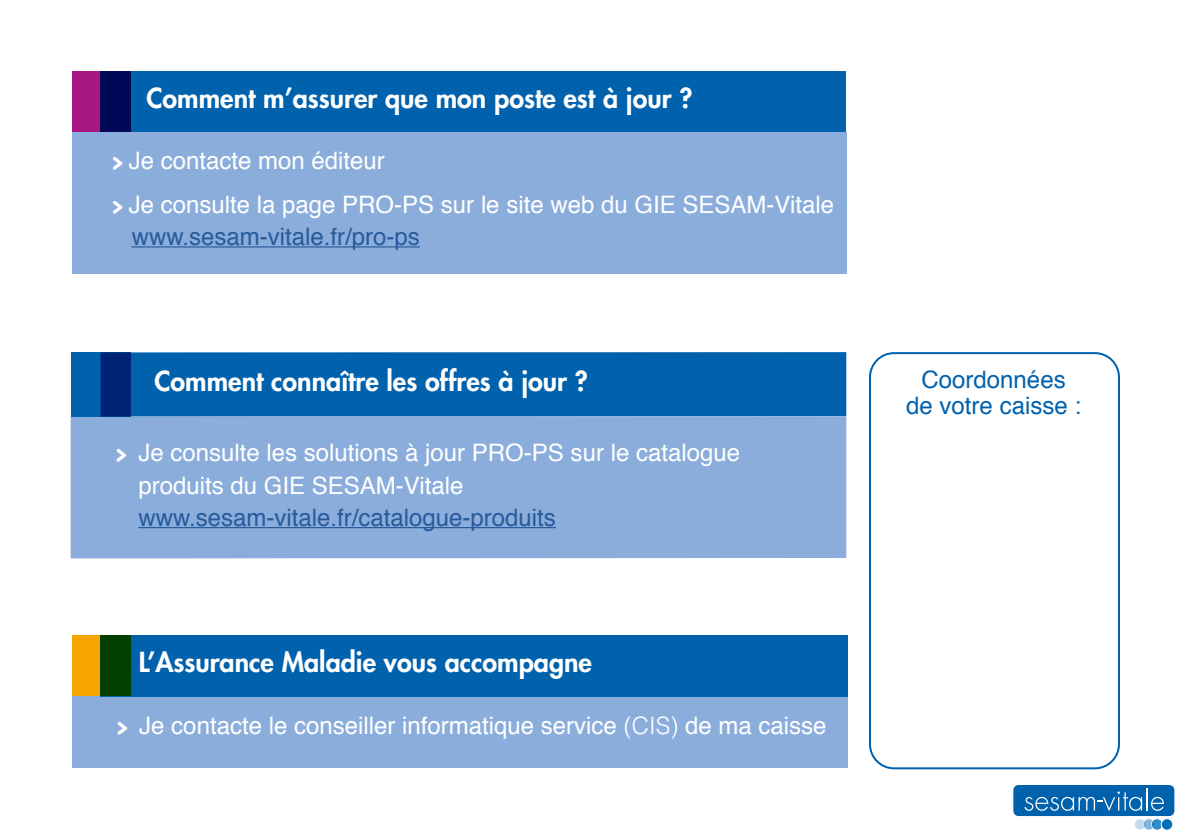
<style>
.page{position:relative;width:1191px;height:840px;background:#fff}
.page>*{position:absolute;margin:0;border:0;box-sizing:border-box;transform-origin:0 0}
.t1{font:800 26.8px "Futura";color:#fff}
.t2{font:24px/43.4px "Helvetica";color:#fff}
.t3{font:24px "Helvetica";color:#275b9b}
.t4{font:24px/25.4px "Helvetica";color:#0061ad;text-align:center}
.s1{font-family:"Chalkboard";font-weight:700}
.s2{font-weight:300}
.s3{font-family:"Chalkboard";font-weight:700;color:#fff}
</style>
<div class="page">
<div style="left:72px;top:132px;width:774px;height:141px;background:#8baddc"></div>
<div style="left:100px;top:71px;width:746px;height:61px;background:#0061ad"></div>
<svg style="left:72px;top:71px;width:58px;height:61px;fill:#000857"></svg>
<hr style="left:132px;top:246px;width:288px;height:1px;background:#275b9b">
<div style="left:71px;top:416px;width:775px;height:142px;background:#8baddc"></div>
<div style="left:101px;top:352px;width:745px;height:64px;background:#0061ad"></div>
<svg style="left:71px;top:352px;width:59px;height:64px"></svg>
<hr style="left:138px;top:526px;width:418px;height:2px;background:#275b9b">
<div style="left:72px;top:695px;width:775px;height:71px;background:#8baddc"></div>
<div style="left:100px;top:635px;width:747px;height:61px;background:#0061ad"></div>
<svg style="left:72px;top:635px;width:58px;height:60px;fill:#003f00"></svg>
<div style="left:869px;top:352px;width:251px;height:416px;border:2px solid #0061ad;border-radius:24px"></div>
<div style="left:1013px;top:784px;width:161px;height:31px;background:#0061ad;border-radius:5px"></div>
<svg style="left:1135px;top:819px;width:11px;height:10px"></svg>
<div style="left:1143px;top:818px;width:11px;height:11px;background:#80b6db;border-radius:50%"></div>
<div style="left:1143px;top:818px;width:11px;height:11px;border:1px solid #fff;border-radius:50%"></div>
<svg style="left:1151px;top:818px;width:11px;height:11px"></svg>
<div style="left:1151px;top:818px;width:11px;height:11px;border:1px solid #fff;border-radius:50%"></div>
<div style="left:1161px;top:818px;width:11px;height:11px;background:#006eb8;border-radius:50%"></div>
<div style="left:1161px;top:818px;width:11px;height:11px;border:1px solid #fff;border-radius:50%"></div>
<svg style="left:1024px;top:788px;width:140px;height:22px"></svg>
<p class="t1" style="left:146px;top:80px;width:547px">Comment m’assurer que mon poste est à jour ?</p>
<p class="t2" style="left:112px;top:140px;width:724px"><span class="s1">&gt;</span> Je contacte mon éditeur<br><span class="s1">&gt;</span> Je consulte la page PRO-PS sur le site web du GIE SESAM-Vitale</p>
<p class="t3" style="left:132px;top:218px;width:290px">www.sesam-vitale.fr/pro-ps</p>
<p class="t1" style="left:154px;top:363px;width:435px">Comment connaître les offres à jour ?</p>
<p class="t2" style="left:138px;top:437px;width:603px;line-height:32.2px;text-indent:-23px"><span class="s1">&gt;</span> Je consulte les solutions à jour PRO-PS sur le catalogue produits du GIE SESAM-Vitale</p>
<p class="t3" style="left:138px;top:498px;width:419px">www.sesam-vitale.fr/catalogue-produits</p>
<p class="t1" style="left:139px;top:643px;width:455px">L’Assurance Maladie vous accompagne</p>
<p class="t2" style="left:116px;top:704px;width:711px"><span class="s1">&gt;</span> Je contacte le conseiller informatique service <span class="s2">(CIS)</span> de ma caisse</p>
<p class="t4" style="left:889px;top:368px;width:193px"><span class="s3">&gt;</span> Coordonnées<br><span class="s3">&gt;</span> de votre caisse :</p>
</div>
